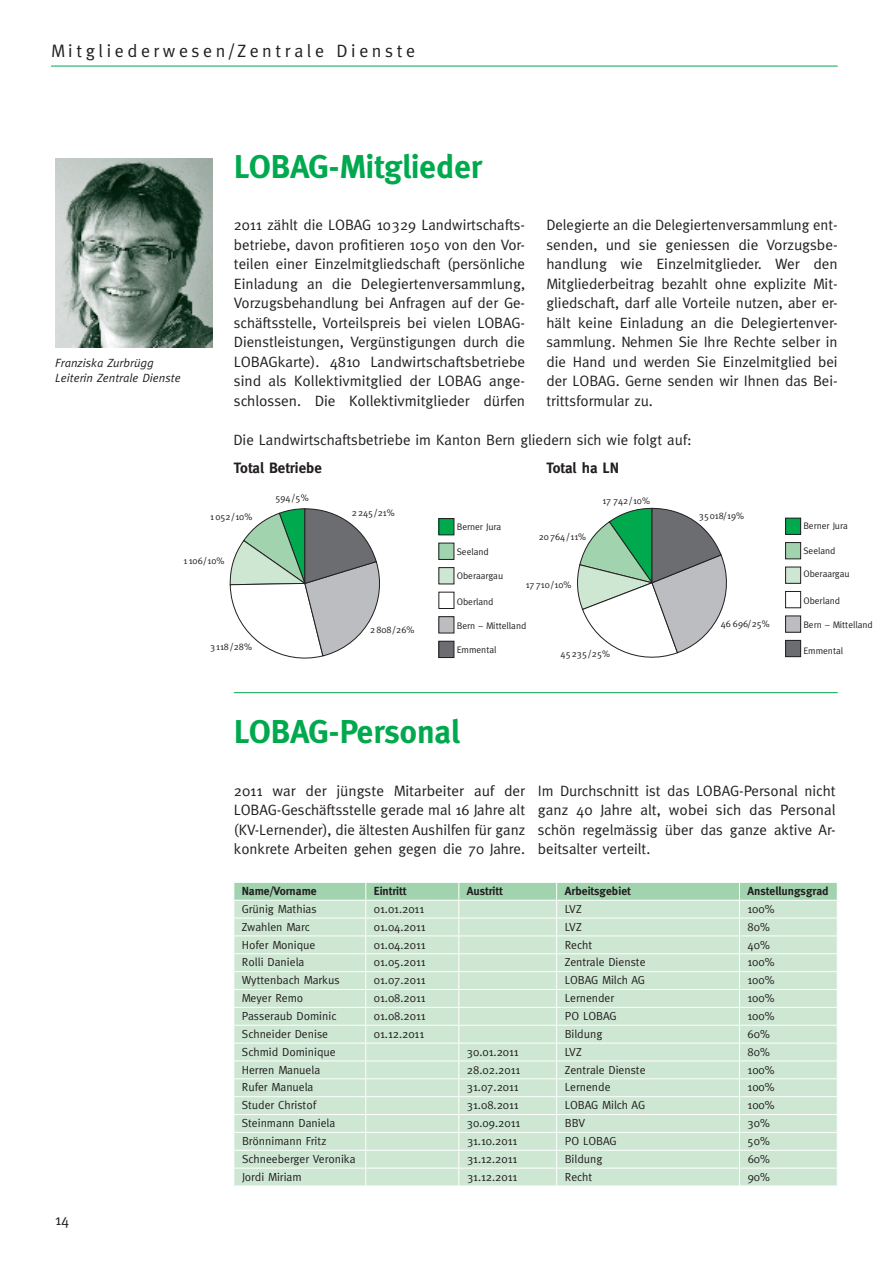
<style>
.page{position:relative;width:893px;height:1263px;background:#fff}
.page>*{position:absolute;margin:0;border:0;box-sizing:border-box;transform-origin:0 0}
.t1{font:700 33px "Meta";color:#00a94e}
.t2{font:18px "Meta";letter-spacing:.2em;color:#231f20}
.t3{font:15px/19.5px "Meta";color:#231f20;text-align:justify}
.t4{font:700 15px "Meta";color:#231f20}
.t5{font:italic 12px/15px "Meta";color:#231f20}
.t6{font:11.7px "Meta";color:#231f20}
.t7{font:700 11.7px "Meta";color:#231f20}
.t8{font:9.45px "Meta";color:#231f20}
</style>
<div class="page">
<hr style="left:51px;top:66px;width:787px;height:1px;background:#00a94e">
<svg style="left:234px;top:882px;width:603px;height:303px;background:#cee7d3"></svg>
<div style="left:786px;top:518px;width:15px;height:16px;background:#00a94e"></div>
<div style="left:785px;top:518px;width:16px;height:17px;border:1px solid #231f20"></div>
<div style="left:786px;top:543px;width:15px;height:16px;background:#a1d4ae"></div>
<div style="left:785px;top:542px;width:16px;height:17px;border:1px solid #231f20"></div>
<div style="left:786px;top:567px;width:15px;height:16px;background:#cee7d3"></div>
<div style="left:785px;top:567px;width:16px;height:17px;border:1px solid #231f20"></div>
<div style="left:785px;top:591px;width:16px;height:17px;border:1px solid #231f20"></div>
<div style="left:786px;top:616px;width:15px;height:16px;background:#bcbdc0"></div>
<div style="left:785px;top:616px;width:16px;height:16px;border:1px solid #231f20"></div>
<div style="left:786px;top:640px;width:15px;height:17px;background:#6c6d70"></div>
<div style="left:785px;top:640px;width:16px;height:17px;border:1px solid #231f20"></div>
<svg style="left:577px;top:508px;width:150px;height:150px"></svg>
<div style="left:439px;top:518px;width:15px;height:17px;background:#00a94e"></div>
<div style="left:439px;top:518px;width:15px;height:17px;border:1px solid #231f20"></div>
<div style="left:439px;top:543px;width:15px;height:16px;background:#a1d4ae"></div>
<div style="left:439px;top:543px;width:15px;height:17px;border:1px solid #231f20"></div>
<div style="left:439px;top:568px;width:15px;height:16px;background:#cee7d3"></div>
<div style="left:439px;top:567px;width:15px;height:17px;border:1px solid #231f20"></div>
<div style="left:439px;top:592px;width:15px;height:17px;border:1px solid #231f20"></div>
<div style="left:439px;top:617px;width:15px;height:16px;background:#bcbdc0"></div>
<div style="left:439px;top:616px;width:15px;height:17px;border:1px solid #231f20"></div>
<div style="left:439px;top:641px;width:15px;height:16px;background:#6c6d70"></div>
<div style="left:439px;top:641px;width:15px;height:17px;border:1px solid #231f20"></div>
<svg style="left:230px;top:508px;width:150px;height:151px"></svg>
<img style="left:55px;top:158px;width:158px;height:189px">
<hr style="left:234px;top:692px;width:604px;height:1px;background:#00a94e">
<p class="t2" style="left:51px;top:41px;width:366px">Mitgliederwesen/Zentrale Dienste</p>
<p class="t5" style="left:55px;top:355px;width:127px">Franziska Zurbrügg<br>Leiterin Zentrale Dienste</p>
<h1 class="t1" style="left:234px;top:147px;width:250px">LOBAG-Mitglieder</h1>
<p class="t3" style="left:234px;top:215px;width:293px">2011 zählt die LOBAG 10329 Landwirtschafts&shy;betriebe, davon profitieren 1050 von den Vor&shy;teilen einer Einzelmitgliedschaft (persönliche Einladung an die Delegiertenversammlung, Vorzugsbehandlung bei Anfragen auf der Ge&shy;schäftsstelle, Vorteilspreis bei vielen LOBAG-Dienstleistungen, Vergünstigungen durch die LOBAGkarte). 4810 Landwirtschaftsbetriebe sind als Kollektivmitglied der LOBAG ange&shy;schlossen. Die Kollektivmitglieder dürfen</p>
<p class="t3" style="left:546px;top:215px;width:293px">Delegierte an die Delegiertenversammlung ent&shy;senden, und sie geniessen die Vorzugsbe&shy;handlung wie Einzelmitglieder. Wer den Mitgliederbeitrag bezahlt ohne explizite Mit&shy;gliedschaft, darf alle Vorteile nutzen, aber er&shy;hält keine Einladung an die Delegiertenver&shy;sammlung. Nehmen Sie Ihre Rechte selber in die Hand und werden Sie Einzelmitglied bei der LOBAG. Gerne senden wir Ihnen das Bei&shy;trittsformular zu.</p>
<p class="t3" style="left:233px;top:429px;width:460px">Die Landwirtschaftsbetriebe im Kanton Bern gliedern sich wie folgt auf:</p>
<p class="t4" style="left:234px;top:459px;width:90px">Total Betriebe</p>
<p class="t4" style="left:546px;top:459px;width:74px">Total ha LN</p>
<p class="t8" style="left:275px;top:492px;width:35px">594 /5%</p>
<p class="t8" style="left:602px;top:495px;width:49px">17 742/ 10%</p>
<p class="t8" style="left:210px;top:512px;width:44px">1 052/ 10%</p>
<p class="t8" style="left:184px;top:555px;width:42px">1 106/ 10%</p>
<p class="t8" style="left:210px;top:641px;width:43px">3118 /28%</p>
<p class="t8" style="left:352px;top:507px;width:44px">2245/21%</p>
<p class="t8" style="left:370px;top:625px;width:46px">2808/26%</p>
<p class="t8" style="left:457px;top:521px;width:46px">Berner Jura</p>
<p class="t8" style="left:457px;top:546px;width:34px">Seeland</p>
<p class="t8" style="left:457px;top:570px;width:48px">Oberaargau</p>
<p class="t8" style="left:457px;top:596px;width:38px">Oberland</p>
<p class="t8" style="left:457px;top:620px;width:71px">Bern – Mittelland</p>
<p class="t8" style="left:457px;top:644px;width:41px">Emmental</p>
<p class="t8" style="left:539px;top:531px;width:49px">20 764 / 11%</p>
<p class="t8" style="left:526px;top:579px;width:47px">17710 /10%</p>
<p class="t8" style="left:561px;top:648px;width:51px">45235 /25%</p>
<h1 class="t1" style="left:234px;top:713px;width:228px">LOBAG-Personal</h1>
<p class="t8" style="left:699px;top:510px;width:47px">35018/19%</p>
<p class="t8" style="left:721px;top:618px;width:51px">46 696/25%</p>
<p class="t8" style="left:803px;top:520px;width:46px">Berner Jura</p>
<p class="t8" style="left:803px;top:545px;width:34px">Seeland</p>
<p class="t8" style="left:803px;top:568px;width:48px">Oberaargau</p>
<p class="t8" style="left:803px;top:595px;width:38px">Oberland</p>
<p class="t8" style="left:803px;top:619px;width:71px">Bern – Mittelland</p>
<p class="t8" style="left:803px;top:645px;width:41px">Emmental</p>
<p class="t3" style="left:234px;top:780px;width:293px">2011 war der jüngste Mitarbeiter auf der LOBAG-Geschäftsstelle gerade mal 16 Jahre alt (KV-Lernender), die ältesten Aushilfen für ganz konkrete Arbeiten gehen gegen die 70 Jahre.</p>
<p class="t3" style="left:538px;top:780px;width:299px">Im Durchschnitt ist das LOBAG-Personal nicht ganz 40 Jahre alt, wobei sich das Personal schön regelmässig über das ganze aktive Ar&shy;beitsalter verteilt.</p>
<p class="t3" style="left:55px;top:1209px;width:16px">14</p>
<p class="t7" style="left:242px;top:884px;width:76px">Name/Vorname</p>
<p class="t7" style="left:374px;top:884px;width:34px">Eintritt</p>
<p class="t7" style="left:467px;top:884px;width:37px">Austritt</p>
<p class="t7" style="left:565px;top:884px;width:68px">Arbeitsgebiet</p>
<p class="t7" style="left:748px;top:884px;width:83px">Anstellungsgrad</p>
<p class="t6" style="left:242px;top:902px;width:76px">Grünig Mathias</p>
<p class="t6" style="left:374px;top:902px;width:52px">01.01.2011</p>
<p class="t6" style="left:565px;top:902px;width:18px">LVZ</p>
<p class="t6" style="left:748px;top:902px;width:28px">100%</p>
<p class="t6" style="left:242px;top:920px;width:69px">Zwahlen Marc</p>
<p class="t6" style="left:374px;top:920px;width:53px">01.04.2011</p>
<p class="t6" style="left:565px;top:920px;width:18px">LVZ</p>
<p class="t6" style="left:748px;top:920px;width:24px">80%</p>
<p class="t6" style="left:242px;top:938px;width:75px">Hofer Monique</p>
<p class="t6" style="left:374px;top:938px;width:53px">01.04.2011</p>
<p class="t6" style="left:565px;top:938px;width:29px">Recht</p>
<p class="t6" style="left:748px;top:938px;width:24px">40%</p>
<p class="t6" style="left:242px;top:956px;width:64px">Rolli Daniela</p>
<p class="t6" style="left:374px;top:956px;width:53px">01.05.2011</p>
<p class="t6" style="left:565px;top:956px;width:82px">Zentrale Dienste</p>
<p class="t6" style="left:748px;top:956px;width:28px">100%</p>
<p class="t6" style="left:242px;top:973px;width:99px">Wyttenbach Markus</p>
<p class="t6" style="left:374px;top:973px;width:53px">01.07.2011</p>
<p class="t6" style="left:565px;top:973px;width:82px">LOBAG Milch AG</p>
<p class="t6" style="left:748px;top:973px;width:28px">100%</p>
<p class="t6" style="left:242px;top:991px;width:63px">Meyer Remo</p>
<p class="t6" style="left:374px;top:991px;width:53px">01.08.2011</p>
<p class="t6" style="left:565px;top:991px;width:51px">Lernender</p>
<p class="t6" style="left:748px;top:991px;width:28px">100%</p>
<p class="t6" style="left:242px;top:1009px;width:96px">Passeraub Dominic</p>
<p class="t6" style="left:374px;top:1009px;width:53px">01.08.2011</p>
<p class="t6" style="left:565px;top:1009px;width:53px">PO LOBAG</p>
<p class="t6" style="left:748px;top:1009px;width:28px">100%</p>
<p class="t6" style="left:242px;top:1027px;width:88px">Schneider Denise</p>
<p class="t6" style="left:374px;top:1027px;width:52px">01.12.2011</p>
<p class="t6" style="left:565px;top:1027px;width:39px">Bildung</p>
<p class="t6" style="left:748px;top:1027px;width:24px">60%</p>
<p class="t6" style="left:242px;top:1045px;width:95px">Schmid Dominique</p>
<p class="t6" style="left:467px;top:1045px;width:53px">30.01.2011</p>
<p class="t6" style="left:565px;top:1045px;width:18px">LVZ</p>
<p class="t6" style="left:748px;top:1045px;width:24px">80%</p>
<p class="t6" style="left:242px;top:1063px;width:80px">Herren Manuela</p>
<p class="t6" style="left:467px;top:1063px;width:55px">28.02.2011</p>
<p class="t6" style="left:565px;top:1063px;width:82px">Zentrale Dienste</p>
<p class="t6" style="left:748px;top:1063px;width:28px">100%</p>
<p class="t6" style="left:242px;top:1081px;width:73px">Rufer Manuela</p>
<p class="t6" style="left:467px;top:1081px;width:53px">31.07.2011</p>
<p class="t6" style="left:565px;top:1081px;width:47px">Lernende</p>
<p class="t6" style="left:748px;top:1081px;width:28px">100%</p>
<p class="t6" style="left:242px;top:1098px;width:76px">Studer Christof</p>
<p class="t6" style="left:467px;top:1098px;width:53px">31.08.2011</p>
<p class="t6" style="left:565px;top:1098px;width:82px">LOBAG Milch AG</p>
<p class="t6" style="left:748px;top:1098px;width:28px">100%</p>
<p class="t6" style="left:242px;top:1116px;width:95px">Steinmann Daniela</p>
<p class="t6" style="left:467px;top:1116px;width:55px">30.09.2011</p>
<p class="t6" style="left:565px;top:1116px;width:22px">BBV</p>
<p class="t6" style="left:748px;top:1116px;width:24px">30%</p>
<p class="t6" style="left:242px;top:1134px;width:86px">Brönnimann Fritz</p>
<p class="t6" style="left:467px;top:1134px;width:52px">31.10.2011</p>
<p class="t6" style="left:565px;top:1134px;width:53px">PO LOBAG</p>
<p class="t6" style="left:748px;top:1134px;width:24px">50%</p>
<p class="t6" style="left:242px;top:1152px;width:115px">Schneeberger Veronika</p>
<p class="t6" style="left:467px;top:1152px;width:52px">31.12.2011</p>
<p class="t6" style="left:565px;top:1152px;width:39px">Bildung</p>
<p class="t6" style="left:748px;top:1152px;width:24px">60%</p>
<p class="t6" style="left:242px;top:1170px;width:61px">Jordi Miriam</p>
<p class="t6" style="left:467px;top:1170px;width:52px">31.12.2011</p>
<p class="t6" style="left:565px;top:1170px;width:29px">Recht</p>
<p class="t6" style="left:748px;top:1170px;width:24px">90%</p>
</div>
